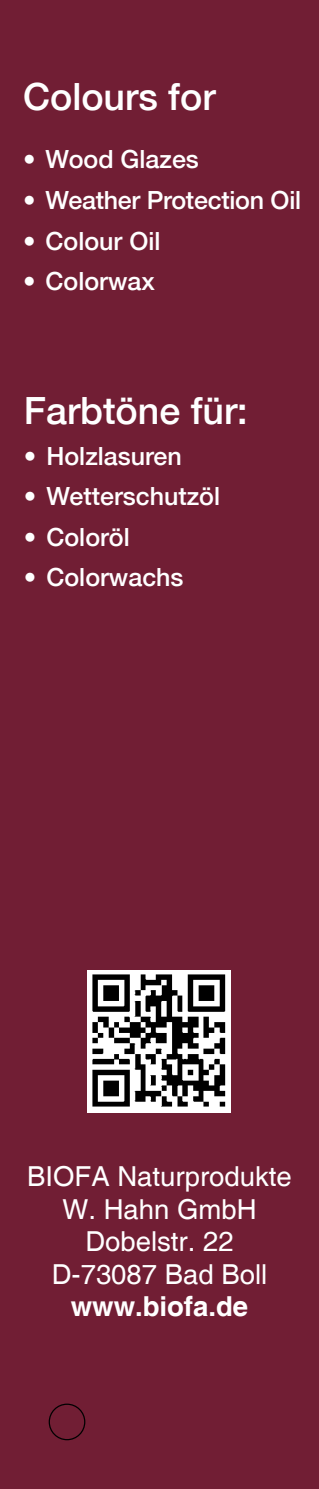
<style>
.page{position:relative;width:319px;height:1489px;background:#fff}
.page>*{position:absolute;margin:0;border:0;box-sizing:border-box;transform-origin:0 0}
.t1{font:500 37.5px "Helvetica 65";color:#fff}
.t2{font:27.5px/32.5px "Helvetica";color:#fff;text-align:center}
.t3{font:700 27.5px "Helvetica";color:#fff}
.t4{font:500 25px "Helvetica 65";color:#fff}
</style>
<div class="page">
<div style="left:0;top:0;width:319px;height:1488px;background:#711e34"></div>
<img style="left:88px;top:970px;width:142px;height:141px">
<div style="left:49px;top:1403px;width:36px;height:37px;border:1px solid #000;border-radius:50%"></div>
<h1 class="t1" style="left:23px;top:74px;width:194px">Colours for</h1>
<p class="t4" style="left:23px;top:145px;width:177px">• Wood Glazes</p>
<p class="t4" style="left:23px;top:185px;width:280px">• Weather Protection Oil</p>
<p class="t4" style="left:23px;top:226px;width:139px">• Colour Oil</p>
<p class="t4" style="left:23px;top:266px;width:133px">• Colorwax</p>
<h1 class="t1" style="left:24px;top:388px;width:225px">Farbtöne für:</h1>
<p class="t4" style="left:24px;top:440px;width:159px">• Holzlasuren</p>
<p class="t4" style="left:24px;top:481px;width:198px">• Wetterschutzöl</p>
<p class="t4" style="left:24px;top:522px;width:107px">• Coloröl</p>
<p class="t4" style="left:24px;top:562px;width:161px">• Colorwachs</p>
<p class="t2" style="left:27px;top:1161px;width:266px">BIOFA Naturprodukte<br>W. Hahn GmbH<br>Dobelstr. 22<br>D-73087 Bad Boll</p>
<p class="t3" style="left:71px;top:1289px;width:179px">www.biofa.de</p>
</div>
